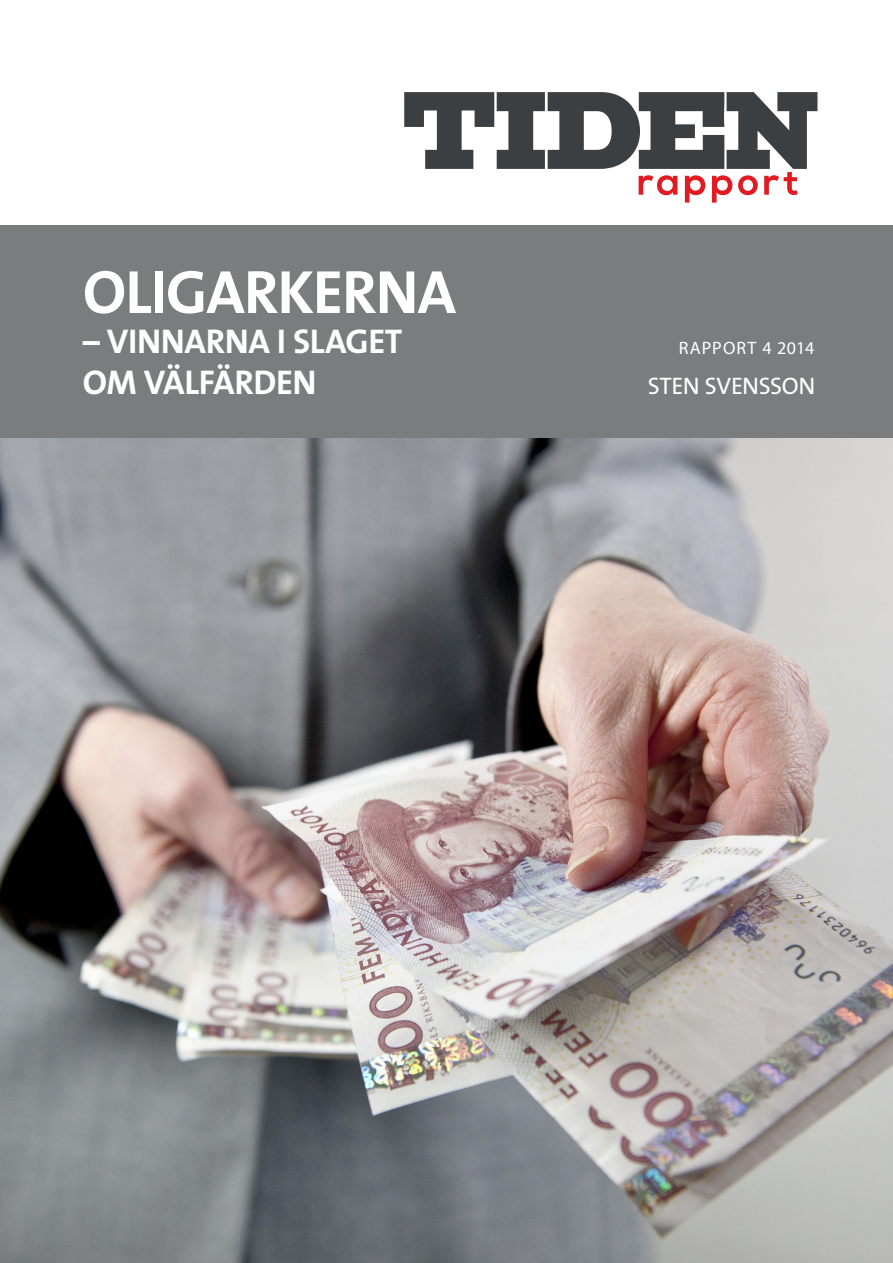
<style>
.page{position:relative;width:893px;height:1263px;background:#fff}
.page>*{position:absolute;margin:0;border:0;box-sizing:border-box;transform-origin:0 0}
.t1{font:700 61.5px "The Sans";letter-spacing:-.02em;color:#fff}
.t2{font:700 34.5px/40.5px "The Sans";letter-spacing:-.01em;color:#fff}
.t3{font:24px "The Sans";letter-spacing:-.02em;color:#fff}
.t4{font:18px "Myriad Pro";letter-spacing:.055em;color:#fff}
</style>
<div class="page">
<img style="left:0;top:438px;width:893px;height:825px">
<div style="left:0;top:225px;width:893px;height:213px;background:#7a7c7d"></div>
<svg style="left:404px;top:92px;width:413px;height:111px"></svg>
<h1 class="t1" style="left:83px;top:241px;width:375px">OLIGARKERNA</h1>
<p class="t2" style="left:83px;top:321px;width:321px">– VINNARNA I SLAGET<br>OM VÄLFÄRDEN</p>
<p class="t4" style="left:679px;top:337px;width:137px">RAPPORT 4 2014</p>
<p class="t3" style="left:648px;top:366px;width:169px">STEN SVENSSON</p>
</div>
